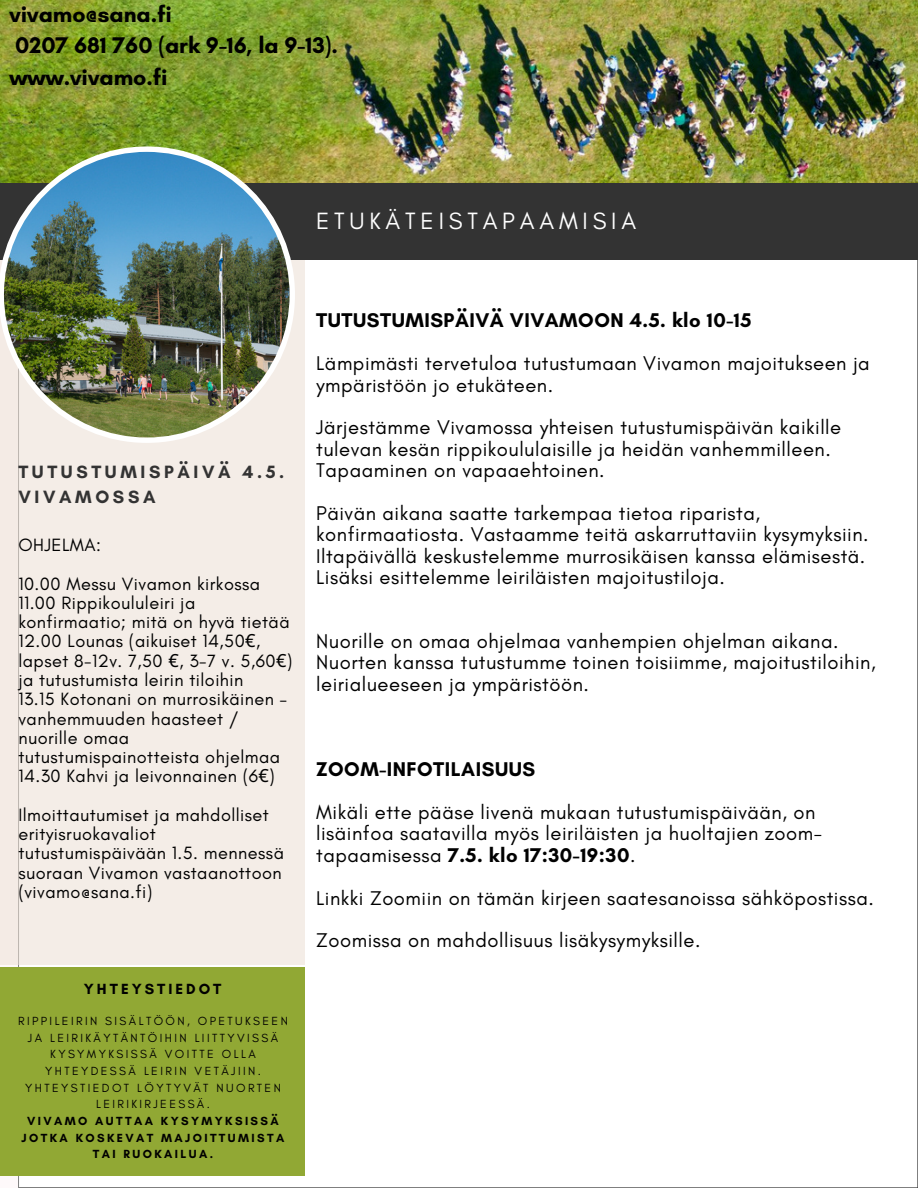
<style>
.page{position:relative;width:918px;height:1188px;background:#fff}
.page>*{position:absolute;margin:0;border:0;box-sizing:border-box;transform-origin:0 0}
.t1{font:24px "Glacial Indifference";letter-spacing:.2em;color:#fff}
.t2{font:700 23.1px/31.5px "Glacial Indifference";color:#000}
.t3{font:20.25px/21.3px "Glacial Indifference";letter-spacing:.025em;color:#000}
.t4{font:700 20.25px "Glacial Indifference";letter-spacing:.025em;color:#000}
.t5{font:18.15px/19.2px "Glacial Indifference";letter-spacing:.025em;color:#000}
.t6{font:700 18.15px/24.9px "Glacial Indifference";letter-spacing:.2em;color:#333}
.t7{font:700 15px "Glacial Indifference";letter-spacing:.2em;color:#000}
.t8{font:12px/16.6px "Glacial Indifference";letter-spacing:.2em;color:#000;text-align:center}
.t9{font:700 12px/16.6px "Glacial Indifference";letter-spacing:.2em;color:#000;text-align:center}
.s1{font-family:"Noto Sans"}
.s2{font-weight:700}
</style>
<div class="page">
<div style="left:0;top:260px;width:305px;height:705px;background:#f4ede7"></div>
<img style="left:0;top:0;width:918px;height:183px">
<div style="left:0;top:183px;width:918px;height:77px;background:#333"></div>
<img style="left:0;top:146px;width:295px;height:297px">
<div style="left:0;top:967px;width:305px;height:208px;background:#91a834"></div>
<p class="t2" style="left:9px;top:-2px;width:330px">vivamo@sana.fi<br>0207 681 760 (ark 9-16, la 9-13). www.vivamo.fi</p>
<p class="t1" style="left:316px;top:206px;width:321px">ETUKÄTEISTAPAAMISIA</p>
<p class="t6" style="left:18px;top:459px;width:267px">TUTUSTUMISPÄIVÄ 4.5.<br>VIVAMOSSA</p>
<p class="t5" style="left:18px;top:526px;width:243px;line-height:38.5px">OHJELMA:<br>10.00 Messu Vivamon kirkossa</p>
<p class="t5" style="left:18px;top:593px;width:276px">11.00 Rippikoululeiri ja konfirmaatio; mitä on hyvä tietää<br>12.00 Lounas (aikuiset 14,50<span class="s1">€</span>, lapset 8-12v. 7,50 <span class="s1">€</span>, 3-7 v. 5,60<span class="s1">€</span>) ja tutustumista leirin tiloihin<br>13.15 Kotonani on murrosikäinen – vanhemmuuden haasteet / nuorille omaa tutustumispainotteista ohjelmaa<br>14.30 Kahvi ja leivonnainen (6<span class="s1">€</span>)</p>
<p class="t5" style="left:18px;top:805px;width:267px">Ilmoittautumiset ja mahdolliset erityisruokavaliot tutustumispäivään 1.5. mennessä suoraan Vivamon vastaanottoon (vivamo@sana.fi)</p>
<p class="t7" style="left:84px;top:979px;width:139px">YHTEYSTIEDOT</p>
<p class="t8" style="left:18px;top:1013px;width:271px">RIPPILEIRIN SISÄLTÖÖN, OPETUKSEEN<br>JA LEIRIKÄYTÄNTÖIHIN LIITTYVISSÄ<br>KYSYMYKSISSÄ VOITTE OLLA<br>YHTEYDESSÄ LEIRIN VETÄJIIN.<br>YHTEYSTIEDOT LÖYTYVÄT NUORTEN<br>LEIRIKIRJEESSÄ.</p>
<p class="t9" style="left:22px;top:1112px;width:264px">VIVAMO AUTTAA KYSYMYKSISSÄ<br>JOTKA KOSKEVAT MAJOITTUMISTA<br>TAI RUOKAILUA.</p>
<p class="t4" style="left:316px;top:308px;width:437px">TUTUSTUMISPÄIVÄ VIVAMOON 4.5. klo 10-15</p>
<p class="t3" style="left:316px;top:352px;width:555px">Lämpimästi tervetuloa tutustumaan Vivamon majoitukseen ja ympäristöön jo etukäteen.</p>
<p class="t3" style="left:316px;top:417px;width:527px">Järjestämme Vivamossa yhteisen tutustumispäivän kaikille tulevan kesän rippikoululaisille ja heidän vanhemmilleen.<br>Tapaaminen on vapaaehtoinen.</p>
<p class="t3" style="left:316px;top:502px;width:554px">Päivän aikana saatte tarkempaa tietoa riparista, konfirmaatiosta. Vastaamme teitä askarruttaviin kysymyksiin.<br>Iltapäivällä keskustelemme murrosikäisen kanssa elämisestä.<br>Lisäksi esittelemme leiriläisten majoitustiloja.</p>
<p class="t3" style="left:316px;top:630px;width:561px">Nuorille on omaa ohjelmaa vanhempien ohjelman aikana.<br>Nuorten kanssa tutustumme toinen toisiimme, majoitustiloihin, leirialueeseen ja ympäristöön.</p>
<p class="t4" style="left:316px;top:757px;width:220px">ZOOM-INFOTILAISUUS</p>
<p class="t3" style="left:316px;top:801px;width:507px">Mikäli ette pääse livenä mukaan tutustumispäivään, on lisäinfoa saatavilla myös leiriläisten ja huoltajien zoom&shy;tapaamisessa <span class="s2">7.5. klo 17:30-19:30</span>.</p>
<p class="t3" style="left:316px;top:876px;width:559px;line-height:42.8px">Linkki Zoomiin on tämän kirjeen saatesanoissa sähköpostissa.<br>Zoomissa on mahdollisuus lisäkysymyksille.</p>
</div>
